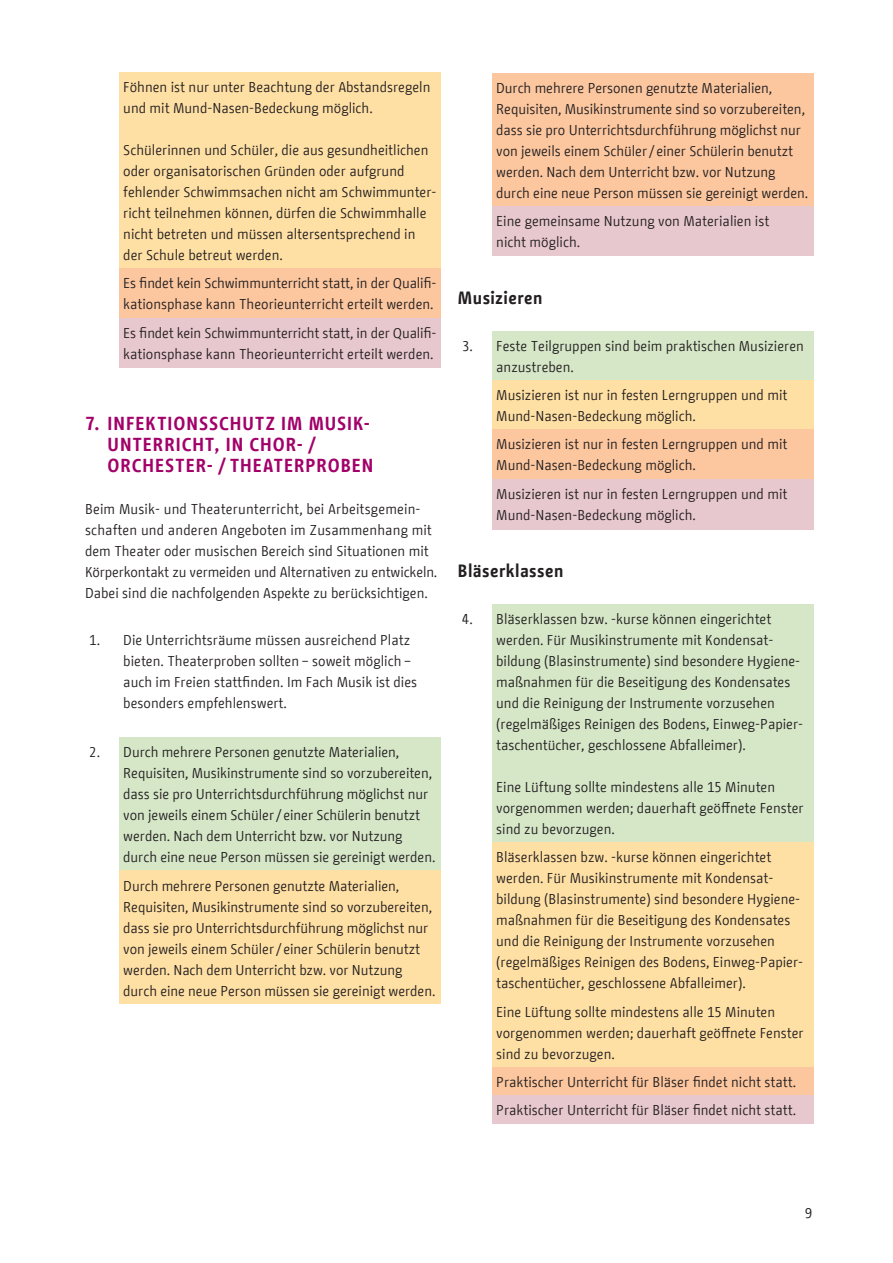
<style>
.page{position:relative;width:893px;height:1263px;background:#fff}
.page>*{position:absolute;margin:0;border:0;box-sizing:border-box;transform-origin:0 0}
.t1{font:700 18.75px/21px "BMF Change";letter-spacing:.05em;color:#a20169}
.t2{font:700 17.7px "BMF Change";letter-spacing:.02em;color:#231f20}
.t3{font:14.25px/21px "BMF Change";color:#231f20}
</style>
<div class="page">
<div style="left:119px;top:72px;width:322px;height:197px;background:#ffe0a4"></div>
<div style="left:119px;top:269px;width:322px;height:49px;background:#fcc79f"></div>
<div style="left:119px;top:318px;width:322px;height:49px;background:#e8c8cf"></div>
<div style="left:119px;top:737px;width:322px;height:134px;background:#d6e7c8"></div>
<div style="left:119px;top:871px;width:322px;height:133px;background:#ffe0a4"></div>
<div style="left:492px;top:73px;width:322px;height:133px;background:#fcc79f"></div>
<div style="left:492px;top:206px;width:322px;height:50px;background:#e8c8cf"></div>
<div style="left:492px;top:331px;width:322px;height:49px;background:#d6e7c8"></div>
<div style="left:492px;top:380px;width:322px;height:50px;background:#ffe0a4"></div>
<div style="left:492px;top:430px;width:322px;height:49px;background:#fcc79f"></div>
<div style="left:492px;top:479px;width:322px;height:50px;background:#e8c8cf"></div>
<div style="left:492px;top:604px;width:322px;height:238px;background:#d6e7c8"></div>
<div style="left:492px;top:842px;width:322px;height:155px;background:#ffe0a4"></div>
<div style="left:492px;top:997px;width:322px;height:70px;background:#ffe0a4"></div>
<div style="left:492px;top:1067px;width:322px;height:28px;background:#fcc79f"></div>
<div style="left:492px;top:1095px;width:322px;height:28px;background:#e8c8cf"></div>
<p class="t3" style="left:123px;top:77px;width:309px">Föhnen ist nur unter Beachtung der Abstandsregeln und mit Mund-Nasen-Bedeckung möglich.</p>
<p class="t3" style="left:123px;top:140px;width:315px">Schülerinnen und Schüler, die aus gesundheitlichen oder organisatorischen Gründen oder aufgrund fehlender Schwimmsachen nicht am Schwimmunter&shy;richt teilnehmen können, dürfen die Schwimmhalle nicht betreten und müssen altersentsprechend in der Schule betreut werden.</p>
<p class="t3" style="left:123px;top:273px;width:315px">Es findet kein Schwimmunterricht statt, in der Qualifi&shy;kationsphase kann Theorieunterricht erteilt werden.</p>
<p class="t3" style="left:123px;top:322px;width:315px">Es findet kein Schwimmunterricht statt, in der Qualifi&shy;kationsphase kann Theorieunterricht erteilt werden.</p>
<h1 class="t1" style="left:108px;top:413px;width:267px;text-indent:-22px">7. INFEKTIONSSCHUTZ IM MUSIK-<br>UNTERRICHT, IN CHOR- /<br>ORCHESTER- / THEATERPROBEN</h1>
<p class="t3" style="left:85px;top:499px;width:354px">Beim Musik- und Theaterunterricht, bei Arbeitsgemein&shy;schaften und anderen Angeboten im Zusammenhang mit dem Theater oder musischen Bereich sind Situationen mit Körperkontakt zu vermeiden und Alternativen zu entwickeln.<br>Dabei sind die nachfolgenden Aspekte zu berücksichtigen.</p>
<p class="t3" style="left:123px;top:629px;width:295px;text-indent:-34px">1. Die Unterrichtsräume müssen ausreichend Platz bieten. Theaterproben sollten – soweit möglich – auch im Freien stattfinden. Im Fach Musik ist dies besonders empfehlenswert.</p>
<p class="t3" style="left:123px;top:742px;width:314px;text-indent:-34px">2. Durch mehrere Personen genutzte Materialien, Requisiten, Musikinstrumente sind so vorzubereiten, dass sie pro Unterrichtsdurchführung möglichst nur von jeweils einem Schüler /einer Schülerin benutzt werden. Nach dem Unterricht bzw. vor Nutzung durch eine neue Person müssen sie gereinigt werden.</p>
<p class="t3" style="left:123px;top:875px;width:314px">Durch mehrere Personen genutzte Materialien, Requisiten, Musikinstrumente sind so vorzubereiten, dass sie pro Unterrichtsdurchführung möglichst nur von jeweils einem Schüler /einer Schülerin benutzt werden. Nach dem Unterricht bzw. vor Nutzung durch eine neue Person müssen sie gereinigt werden.</p>
<p class="t3" style="left:496px;top:77px;width:314px">Durch mehrere Personen genutzte Materialien, Requisiten, Musikinstrumente sind so vorzubereiten, dass sie pro Unterrichtsdurchführung möglichst nur von jeweils einem Schüler /einer Schülerin benutzt werden. Nach dem Unterricht bzw. vor Nutzung durch eine neue Person müssen sie gereinigt werden.</p>
<p class="t3" style="left:496px;top:211px;width:275px">Eine gemeinsame Nutzung von Materialien ist nicht möglich.</p>
<p class="t2" style="left:458px;top:285px;width:86px">Musizieren</p>
<p class="t3" style="left:496px;top:335px;width:309px;text-indent:-34px">3. Feste Teilgruppen sind beim praktischen Musizieren anzustreben.</p>
<p class="t3" style="left:496px;top:385px;width:293px">Musizieren ist nur in festen Lerngruppen und mit<br>Mund-Nasen-Bedeckung möglich.</p>
<p class="t3" style="left:496px;top:434px;width:293px">Musizieren ist nur in festen Lerngruppen und mit<br>Mund-Nasen-Bedeckung möglich.</p>
<p class="t3" style="left:496px;top:483px;width:293px">Musizieren ist nur in festen Lerngruppen und mit<br>Mund-Nasen-Bedeckung möglich.</p>
<p class="t2" style="left:458px;top:558px;width:107px">Bläserklassen</p>
<p class="t3" style="left:496px;top:608px;width:308px;text-indent:-34px">4. Bläserklassen bzw. -kurse können eingerichtet werden. Für Musikinstrumente mit Kondensat&shy;bildung (Blasinstrumente) sind besondere Hygiene&shy;maßnahmen für die Beseitigung des Kondensates und die Reinigung der Instrumente vorzusehen (regelmäßiges Reinigen des Bodens, Einweg-Papier&shy;taschentücher, geschlossene Abfalleimer).</p>
<p class="t3" style="left:496px;top:776px;width:309px">Eine Lüftung sollte mindestens alle 15 Minuten vorgenommen werden; dauerhaft geöffnete Fenster sind zu bevorzugen.</p>
<p class="t3" style="left:496px;top:847px;width:308px">Bläserklassen bzw. -kurse können eingerichtet werden. Für Musikinstrumente mit Kondensat&shy;bildung (Blasinstrumente) sind besondere Hygiene&shy;maßnahmen für die Beseitigung des Kondensates und die Reinigung der Instrumente vorzusehen (regelmäßiges Reinigen des Bodens, Einweg-Papier&shy;taschentücher, geschlossene Abfalleimer).</p>
<p class="t3" style="left:496px;top:1001px;width:309px">Eine Lüftung sollte mindestens alle 15 Minuten vorgenommen werden; dauerhaft geöffnete Fenster sind zu bevorzugen.</p>
<p class="t3" style="left:496px;top:1068px;width:301px;line-height:28.3px">Praktischer Unterricht für Bläser findet nicht statt.<br>Praktischer Unterricht für Bläser findet nicht statt.</p>
<p class="t3" style="left:805px;top:1202px;width:9px">9</p>
</div>
